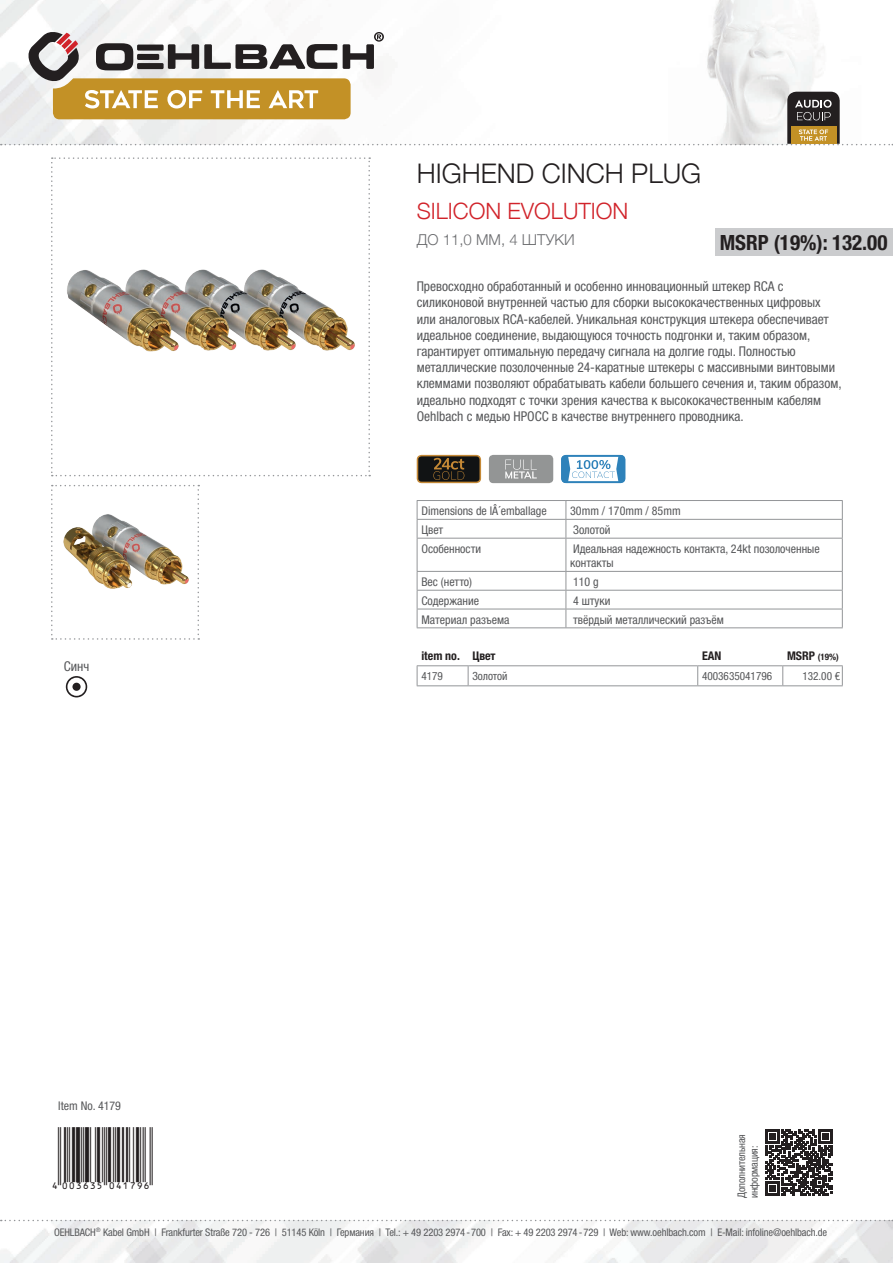
<style>
.page{position:relative;width:893px;height:1263px;background:#fff}
.page>*{position:absolute;margin:0;border:0;box-sizing:border-box;transform-origin:0 0}
.t1{font:27px "EAN";color:#231f20}
.t2{font:300 27px "Helvetica Neue";color:#231f20}
.t3{font:300 22.5px "Helvetica Neue";color:#d1232a}
.t4{font:700 condensed 21px "Helvetica Neue LTW1 G";color:#231f20}
.t5{font:300 15px "Helvetica Neue";color:#6c6d70}
.t6{font:condensed 13.5px/16.2px "Helvetica Neue LTW1 G";color:#57585a}
.t7{font:condensed 12px/14.4px "Helvetica Neue LTW1 G";color:#57585a}
.t8{font:700 condensed 12px "Helvetica Neue LTW1 G";color:#231f20}
.t9{font:condensed 11.25px "Helvetica Neue LTW1 G";color:#57585a}
.t10{font:condensed 10.5px/12.6px "Helvetica Neue LTW1 G";letter-spacing:-.01em;color:#57585a}
.t11{font:700 condensed 9px "Helvetica Neue LTW1 G";color:#231f20}
.s1{font-size:12px}
</style>
<div class="page">
<img style="left:0;top:1220px;width:893px;height:43px">
<img style="left:0;top:0;width:818px;height:145px">
<svg style="left:1px;top:1220px;width:892px;height:1px"></svg>
<svg style="left:51px;top:157px;width:319px;height:319px"></svg>
<svg style="left:51px;top:485px;width:148px;height:155px"></svg>
<svg style="left:417px;top:455px;width:64px;height:28px;background:#3d301d"></svg>
<div style="left:489px;top:455px;width:64px;height:28px;background:#939595;border-radius:4px"></div>
<svg style="left:505px;top:459px;width:32px;height:19px"></svg>
<svg style="left:561px;top:455px;width:64px;height:28px"></svg>
<svg style="left:66px;top:676px;width:21px;height:21px"></svg>
<div style="left:72px;top:683px;width:9px;height:8px;background:#231f20;border-radius:50%"></div>
<svg style="left:766px;top:1129px;width:66px;height:67px"></svg>
<svg style="left:1px;top:31px;width:892px;height:114px"></svg>
<svg style="left:417px;top:666px;width:426px;height:19px"></svg>
<hr style="left:417px;top:685px;width:51px;height:1px;background:#939598">
<hr style="left:468px;top:685px;width:230px;height:1px;background:#939598">
<hr style="left:698px;top:685px;width:85px;height:1px;background:#939598">
<hr style="left:783px;top:685px;width:60px;height:1px;background:#939598">
<hr style="left:417px;top:665px;width:51px;height:1px;background:#939598">
<hr style="left:468px;top:665px;width:230px;height:1px;background:#939598">
<hr style="left:698px;top:665px;width:85px;height:1px;background:#939598">
<hr style="left:783px;top:665px;width:60px;height:1px;background:#939598">
<div style="left:715px;top:228px;width:178px;height:28px;background:#cbccce"></div>
<svg style="left:417px;top:500px;width:426px;height:38px"></svg>
<hr style="left:417px;top:538px;width:149px;height:1px;background:#939598">
<hr style="left:417px;top:538px;width:1px;height:33px;background:#939598">
<hr style="left:566px;top:538px;width:277px;height:1px;background:#939598">
<hr style="left:566px;top:538px;width:1px;height:33px;background:#939598">
<hr style="left:842px;top:538px;width:1px;height:33px;background:#939598">
<hr style="left:417px;top:571px;width:149px;height:1px;background:#939598">
<hr style="left:566px;top:571px;width:277px;height:1px;background:#939598">
<hr style="left:417px;top:590px;width:149px;height:1px;background:#939598">
<hr style="left:566px;top:590px;width:277px;height:1px;background:#939598">
<hr style="left:417px;top:609px;width:149px;height:1px;background:#939598">
<svg style="left:417px;top:572px;width:1px;height:55px"></svg>
<hr style="left:566px;top:609px;width:277px;height:1px;background:#939598">
<svg style="left:566px;top:572px;width:1px;height:55px"></svg>
<svg style="left:842px;top:572px;width:1px;height:55px"></svg>
<hr style="left:417px;top:627px;width:149px;height:1px;background:#939598">
<hr style="left:566px;top:627px;width:277px;height:1px;background:#939598">
<h1 class="t2" style="left:417px;top:152px;width:286px">HIGHEND CINCH PLUG</h1>
<h2 class="t3" style="left:417px;top:193px;width:213px">SILICON EVOLUTION</h2>
<p class="t5" style="left:417px;top:228px;width:160px">ДО 11,0 ММ, 4 ШТУКИ</p>
<p class="t6" style="left:417px;top:278px;width:426px">Превосходно обработанный и особенно инновационный штекер RCA с силиконовой внутренней частью для сборки высококачественных цифровых или аналоговых RCA-кабелей. Уникальная конструкция штекера обеспечивает идеальное соединение, выдающуюся точность подгонки и, таким образом, гарантирует оптимальную передачу сигнала на долгие годы. Полностью металлические позолоченные 24-каратные штекеры с массивными винтовыми клеммами позволяют обрабатывать кабели большего сечения и, таким образом, идеально подходят с точки зрения качества к высококачественным кабелям Oehlbach с медью HPOCC в качестве внутреннего проводника.</p>
<h3 class="t4" style="left:720px;top:230px;width:169px">MSRP (19%): 132.00</h3>
<p class="t6" style="left:64px;top:658px;width:27px">Синч</p>
<p class="t7" style="left:421px;top:504px;width:127px">Dimensions de lÂ´emballage</p>
<p class="t7" style="left:570px;top:504px;width:112px">30mm / 170mm / 85mm</p>
<p class="t7" style="left:421px;top:522px;width:23px">Цвет</p>
<p class="t7" style="left:573px;top:522px;width:39px">Золотой</p>
<p class="t7" style="left:421px;top:541px;width:61px">Особенности</p>
<p class="t7" style="left:570px;top:541px;width:251px">Идеальная надежность контакта, 24kt позолоченные контакты</p>
<p class="t7" style="left:421px;top:575px;width:52px">Вес (нетто)</p>
<p class="t7" style="left:573px;top:575px;width:27px">110 g</p>
<p class="t7" style="left:421px;top:593px;width:59px">Содержание</p>
<p class="t7" style="left:573px;top:593px;width:39px">4 штуки</p>
<p class="t7" style="left:421px;top:612px;width:90px">Материал разъема</p>
<p class="t7" style="left:573px;top:612px;width:152px">твёрдый металлический разъём</p>
<p class="t8" style="left:421px;top:648px;width:76px">item no. Цвет</p>
<p class="t8" style="left:702px;top:648px;width:21px">EAN</p>
<p class="t11" style="left:787px;top:651px;width:53px"><span class="s1">MSRP</span> (19%)</p>
<p class="t9" style="left:421px;top:669px;width:23px">4179</p>
<p class="t9" style="left:472px;top:669px;width:37px">Золотой</p>
<p class="t9" style="left:702px;top:669px;width:72px">4003635041796</p>
<p class="t9" style="left:802px;top:669px;width:39px">132.00 €</p>
<p class="t7" style="left:58px;top:1098px;width:64px">Item No. 4179</p>
<h1 class="t1" style="left:51px;top:1157px;width:103px">4":D=@GI#NROUWT"</h1>
<p class="t10" style="left:735px;top:1198px;width:65px;rotate:-90deg">Дополнительная информация:</p>
<p class="t10" style="left:54px;top:1226px;width:775px">OEHLBACH<sup>®</sup> Kabel GmbH | Frankfurter Straße 720 - 726 | 51145 Köln | Германия | Tel.: + 49 2203 2974-700 | Fax: + 49 2203 2974-729 | Web: www.oehlbach.com | E-Mail: infoline@oehlbach.de</p>
</div>
